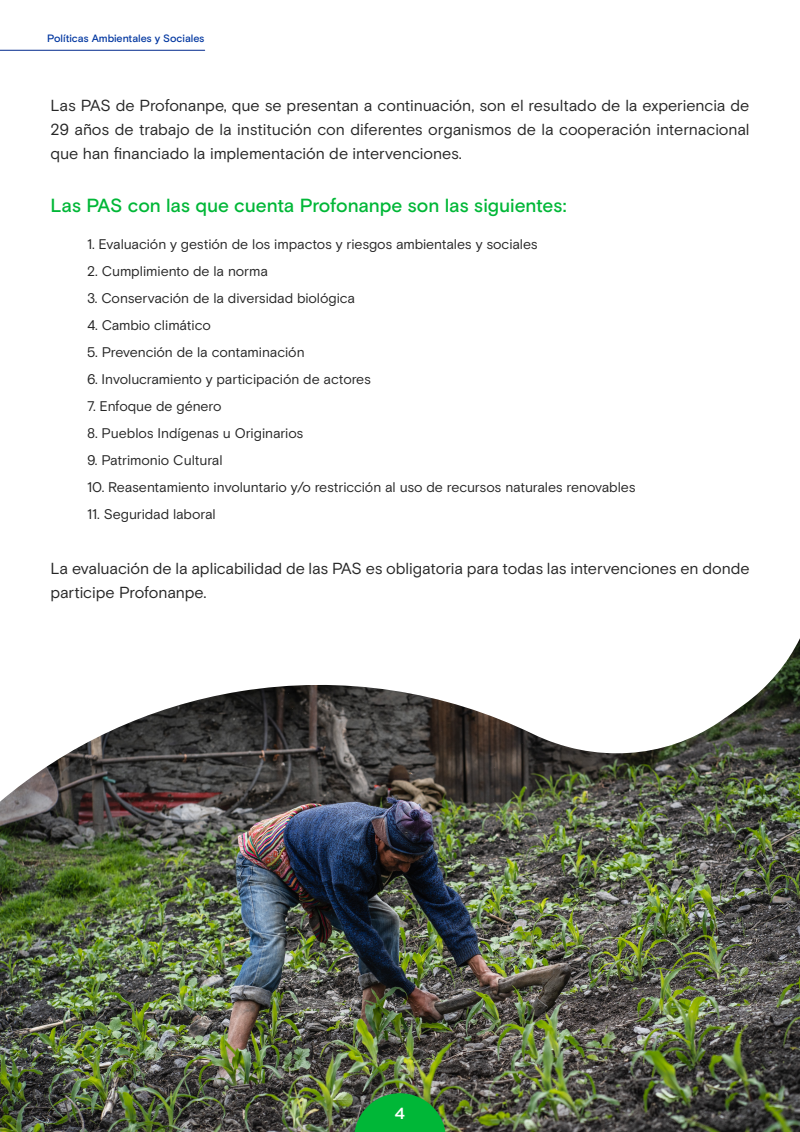
<style>
.page{position:relative;width:800px;height:1132px;background:#fff}
.page>*{position:absolute;margin:0;border:0;box-sizing:border-box;transform-origin:0 0}
.t1{font:500 19px "Basis Grotesque Pro";letter-spacing:-.005em;color:#00b737}
.t2{font:16px/24px "Basis Grotesque Pro";letter-spacing:-.01em;color:#262626;text-align:justify}
.t3{font:500 16px "Gotham";color:#fff}
.t4{font:14px "Basis Grotesque Pro";letter-spacing:-.005em;color:#262626}
.t5{font:500 10.6px "Basis Grotesque Pro";letter-spacing:-.005em;color:#0036a0}
</style>
<div class="page">
<img style="left:0;top:638px;width:800px;height:494px">
<svg style="left:354px;top:1093px;width:92px;height:39px;background:#17a039"></svg>
<hr style="left:0;top:50px;width:205px;height:1px;background:#00298c">
<p class="t5" style="left:47px;top:32px;width:159px">Políticas Ambientales y Sociales</p>
<p class="t2" style="left:50px;top:93px;width:701px">Las PAS de Profonanpe, que se presentan a continuación, son el resultado de la experiencia de 29 años de trabajo de la institución con diferentes organismos de la cooperación internacional que han financiado la implementación de intervenciones.</p>
<h1 class="t1" style="left:50px;top:194px;width:518px">Las PAS con las que cuenta Profonanpe son las siguientes:</h1>
<p class="t4" style="left:87px;top:236px;width:452px">1. Evaluación y gestión de los impactos y riesgos ambientales y sociales</p>
<p class="t4" style="left:87px;top:263px;width:183px">2. Cumplimiento de la norma</p>
<p class="t4" style="left:87px;top:290px;width:270px">3. Conservación de la diversidad biológica</p>
<p class="t4" style="left:87px;top:317px;width:125px">4. Cambio climático</p>
<p class="t4" style="left:87px;top:344px;width:219px">5. Prevención de la contaminación</p>
<p class="t4" style="left:87px;top:371px;width:286px">6. Involucramiento y participación de actores</p>
<p class="t4" style="left:87px;top:398px;width:136px">7. Enfoque de género</p>
<p class="t4" style="left:87px;top:425px;width:218px">8. Pueblos Indígenas u Originarios</p>
<p class="t4" style="left:87px;top:452px;width:137px">9. Patrimonio Cultural</p>
<p class="t4" style="left:87px;top:479px;width:550px">10. Reasentamiento involuntario y/o restricción al uso de recursos naturales renovables</p>
<p class="t4" style="left:87px;top:506px;width:130px">11. Seguridad laboral</p>
<p class="t2" style="left:50px;top:556px;width:701px">La evaluación de la aplicabilidad de las PAS es obligatoria para todas las intervenciones en donde participe Profonanpe.</p>
<p class="t3" style="left:394px;top:1102px;width:12px">4</p>
</div>
